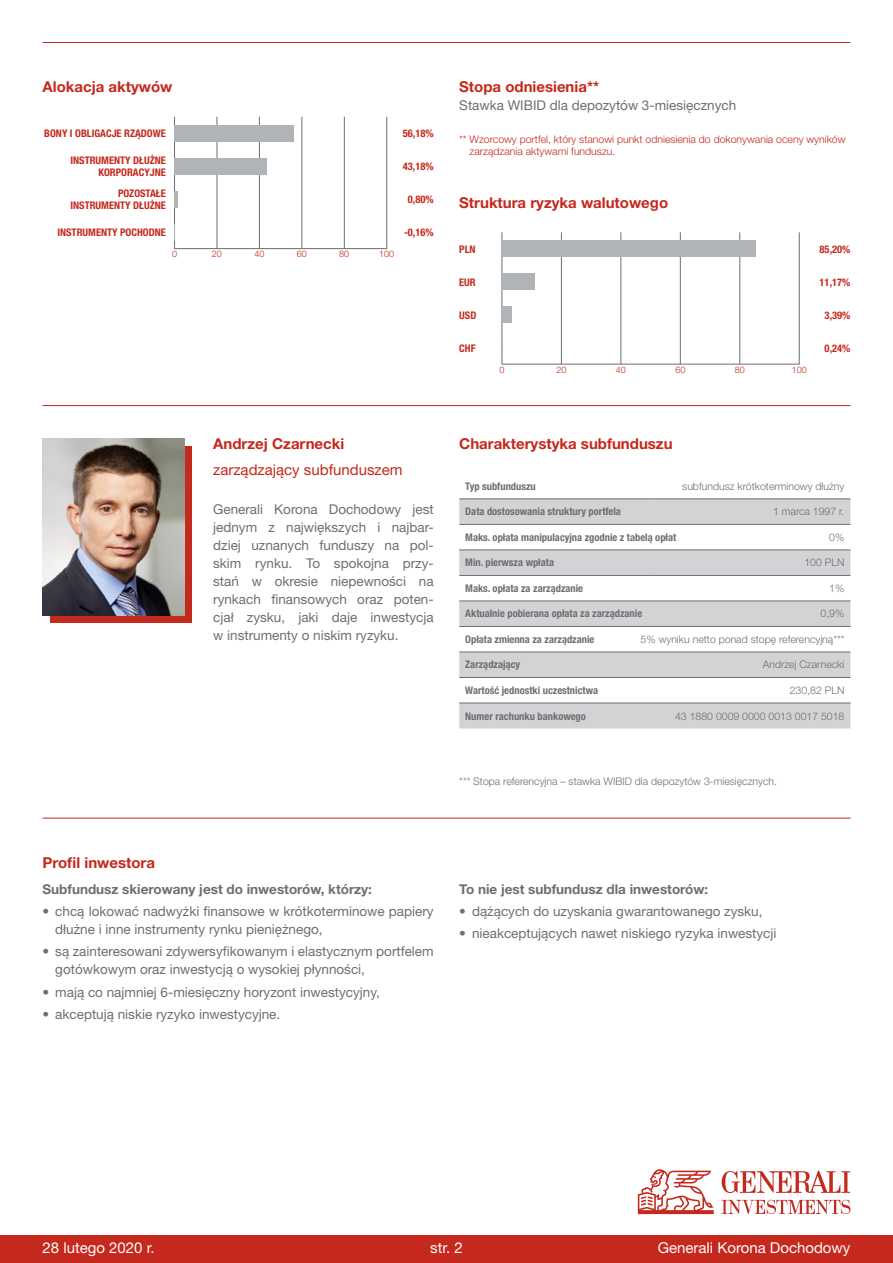
<style>
.page{position:relative;width:893px;height:1263px;background:#fff}
.page>*{position:absolute;margin:0;border:0;box-sizing:border-box;transform-origin:0 0}
.t1{font:700 15px "Helvetica Neue LT Pro";color:#c5281c}
.t2{font:15px "Helvetica Neue LT Pro";color:#fff}
.t3{font:15px "Helvetica Neue LT Pro";color:#c5281c}
.t4{font:13.5px/18px "Helvetica Neue LT Pro";color:#6d6e71}
.t5{font:700 13.5px "Helvetica Neue LT Pro";color:#6d6e71}
.t6{font:700 condensed 10.5px "Helvetica Neue LT Pro";color:#6d6e71}
.t7{font:300 10.5px "Helvetica Neue LT Pro";color:#6d6e71}
.t8{font:700 condensed 10.5px/12.6px "Helvetica Neue LT Pro";color:#c5281c;text-align:right}
.t9{font:300 10.5px/12.6px "Helvetica Neue LT Pro";color:#c5281c}
.t10{font:300 9px "Helvetica Neue LT Pro";color:#c5281c}
</style>
<div class="page">
<hr style="left:43px;top:42px;width:807px;height:1px;background:#c5281c">
<hr style="left:43px;top:405px;width:807px;height:1px;background:#c5281c">
<hr style="left:43px;top:818px;width:807px;height:1px;background:#c5281c">
<hr style="left:561px;top:232px;width:1px;height:132px;background:#6d6e71">
<hr style="left:621px;top:232px;width:1px;height:132px;background:#6d6e71">
<hr style="left:680px;top:232px;width:1px;height:132px;background:#6d6e71">
<hr style="left:739px;top:232px;width:1px;height:132px;background:#6d6e71">
<hr style="left:799px;top:232px;width:1px;height:132px;background:#6d6e71">
<hr style="left:502px;top:232px;width:1px;height:132px;background:#6d6e71">
<div style="left:502px;top:241px;width:253px;height:16px;background:#b1b4b6"></div>
<div style="left:502px;top:274px;width:33px;height:16px;background:#b1b4b6"></div>
<div style="left:502px;top:307px;width:10px;height:16px;background:#b1b4b6"></div>
<svg style="left:502px;top:340px;width:1px;height:16px"></svg>
<hr style="left:502px;top:364px;width:297px;height:1px;background:#6d6e71">
<svg style="left:459px;top:498px;width:391px;height:1px"></svg>
<svg style="left:459px;top:500px;width:391px;height:228px;fill:#d1d3d4"></svg>
<hr style="left:459px;top:499px;width:196px;height:1px;background:#6d6e71">
<hr style="left:655px;top:499px;width:195px;height:1px;background:#6d6e71">
<hr style="left:459px;top:524px;width:196px;height:1px;background:#6d6e71">
<hr style="left:655px;top:524px;width:195px;height:1px;background:#6d6e71">
<hr style="left:459px;top:550px;width:196px;height:1px;background:#6d6e71">
<hr style="left:655px;top:550px;width:195px;height:1px;background:#6d6e71">
<hr style="left:459px;top:575px;width:196px;height:1px;background:#6d6e71">
<hr style="left:655px;top:575px;width:195px;height:1px;background:#6d6e71">
<hr style="left:459px;top:601px;width:196px;height:1px;background:#6d6e71">
<hr style="left:655px;top:601px;width:195px;height:1px;background:#6d6e71">
<hr style="left:459px;top:626px;width:196px;height:1px;background:#6d6e71">
<hr style="left:655px;top:626px;width:195px;height:1px;background:#6d6e71">
<hr style="left:459px;top:652px;width:196px;height:1px;background:#6d6e71">
<hr style="left:655px;top:652px;width:195px;height:1px;background:#6d6e71">
<hr style="left:459px;top:677px;width:196px;height:1px;background:#6d6e71">
<hr style="left:655px;top:677px;width:195px;height:1px;background:#6d6e71">
<hr style="left:459px;top:703px;width:196px;height:1px;background:#6d6e71">
<hr style="left:655px;top:703px;width:195px;height:1px;background:#6d6e71">
<hr style="left:217px;top:117px;width:1px;height:132px;background:#6d6e71">
<hr style="left:259px;top:117px;width:1px;height:132px;background:#6d6e71">
<hr style="left:302px;top:117px;width:1px;height:132px;background:#6d6e71">
<hr style="left:344px;top:117px;width:1px;height:132px;background:#6d6e71">
<hr style="left:386px;top:117px;width:1px;height:132px;background:#6d6e71">
<hr style="left:174px;top:117px;width:1px;height:132px;background:#6d6e71">
<div style="left:174px;top:125px;width:120px;height:17px;background:#b1b4b6"></div>
<div style="left:174px;top:158px;width:93px;height:17px;background:#b1b4b6"></div>
<hr style="left:174px;top:191px;width:4px;height:17px;background:#b1b4b6">
<svg style="left:174px;top:224px;width:1px;height:17px"></svg>
<hr style="left:174px;top:248px;width:213px;height:1px;background:#6d6e71">
<div style="left:50px;top:446px;width:142px;height:177px;background:#c5281c"></div>
<img style="left:43px;top:439px;width:141px;height:176px">
<div style="left:0;top:1235px;width:893px;height:28px;background:#c5281c"></div>
<svg style="left:638px;top:1169px;width:76px;height:45px"></svg>
<svg style="left:722px;top:1200px;width:128px;height:14px"></svg>
<svg style="left:722px;top:1171px;width:128px;height:22px"></svg>
<p class="t1" style="left:43px;top:77px;width:131px">Alokacja aktywów</p>
<p class="t1" style="left:459px;top:77px;width:141px">Stopa odniesienia**</p>
<p class="t4" style="left:459px;top:96px;width:278px">Stawka WIBID dla depozytów 3-miesięcznych</p>
<p class="t8" style="left:44px;top:127px;width:123px">BONY I OBLIGACJE RZĄDOWE</p>
<p class="t8" style="left:70px;top:154px;width:97px">INSTRUMENTY DŁUŻNE<br>KORPORACYJNE</p>
<p class="t8" style="left:70px;top:187px;width:97px">POZOSTAŁE<br>INSTRUMENTY DŁUŻNE</p>
<p class="t8" style="left:57px;top:226px;width:110px">INSTRUMENTY POCHODNE</p>
<p class="t8" style="left:403px;top:127px;width:32px">56,18%</p>
<p class="t8" style="left:403px;top:160px;width:32px">43,18%</p>
<p class="t8" style="left:408px;top:193px;width:27px">0,80%</p>
<p class="t8" style="left:404px;top:226px;width:31px">-0,16%</p>
<p class="t9" style="left:470px;top:133px;width:377px;text-indent:-10px">** Wzorcowy portfel, który stanowi punkt odniesienia do dokonywania oceny wyników zarządzania aktywami funduszu.</p>
<p class="t1" style="left:459px;top:193px;width:210px">Struktura ryzyka walutowego</p>
<p class="t10" style="left:172px;top:248px;width:7px">0</p>
<p class="t10" style="left:212px;top:248px;width:12px">20</p>
<p class="t10" style="left:254px;top:248px;width:12px">40</p>
<p class="t10" style="left:297px;top:248px;width:12px">60</p>
<p class="t10" style="left:339px;top:248px;width:12px">80</p>
<p class="t10" style="left:379px;top:248px;width:17px">100</p>
<p class="t8" style="left:459px;top:243px;width:18px">PLN</p>
<p class="t8" style="left:459px;top:276px;width:18px">EUR</p>
<p class="t8" style="left:820px;top:243px;width:32px">85,20%</p>
<p class="t8" style="left:820px;top:276px;width:32px">11,17%</p>
<p class="t8" style="left:459px;top:309px;width:19px">USD</p>
<p class="t8" style="left:459px;top:342px;width:18px">CHF</p>
<p class="t8" style="left:825px;top:309px;width:27px">3,39%</p>
<p class="t8" style="left:825px;top:342px;width:27px">0,24%</p>
<p class="t10" style="left:499px;top:364px;width:7px">0</p>
<p class="t10" style="left:556px;top:364px;width:12px">20</p>
<p class="t10" style="left:616px;top:364px;width:12px">40</p>
<p class="t10" style="left:675px;top:364px;width:12px">60</p>
<p class="t10" style="left:735px;top:364px;width:12px">80</p>
<p class="t10" style="left:792px;top:364px;width:17px">100</p>
<p class="t1" style="left:213px;top:434px;width:133px">Andrzej Czarnecki</p>
<p class="t3" style="left:213px;top:460px;width:191px">zarządzający subfunduszem</p>
<p class="t4" style="left:213px;top:500px;width:222px;text-align:justify">Generali Korona Dochodowy jest jednym z największych i najbar&shy;dziej uznanych funduszy na pol&shy;skim rynku. To spokojna przy&shy;stań w okresie niepewności na rynkach finansowych oraz poten&shy;cjał zysku, jaki daje inwestycja w instrumenty o niskim ryzyku.</p>
<p class="t1" style="left:459px;top:434px;width:215px">Charakterystyka subfunduszu</p>
<p class="t6" style="left:465px;top:480px;width:72px">Typ subfunduszu</p>
<p class="t7" style="left:682px;top:480px;width:164px">subfundusz krótkoterminowy dłużny</p>
<p class="t6" style="left:465px;top:505px;width:157px">Data dostosowania struktury portfela</p>
<p class="t7" style="left:773px;top:505px;width:73px">1 marca 1997 r.</p>
<p class="t6" style="left:465px;top:531px;width:213px">Maks. opłata manipulacyjna zgodnie z tabelą opłat</p>
<p class="t7" style="left:829px;top:531px;width:17px">0%</p>
<p class="t6" style="left:465px;top:556px;width:90px">Min. pierwsza wpłata</p>
<p class="t7" style="left:804px;top:556px;width:42px">100 PLN</p>
<p class="t6" style="left:465px;top:582px;width:119px">Maks. opłata za zarządzanie</p>
<p class="t7" style="left:829px;top:582px;width:17px">1%</p>
<p class="t6" style="left:465px;top:607px;width:178px">Aktualnie pobierana opłata za zarządzanie</p>
<p class="t7" style="left:820px;top:607px;width:25px">0,9%</p>
<p class="t6" style="left:465px;top:633px;width:131px">Opłata zmienna za zarządzanie</p>
<p class="t7" style="left:641px;top:633px;width:205px">5% wyniku netto ponad stopę referencyjną***</p>
<p class="t6" style="left:465px;top:658px;width:56px">Zarządzający</p>
<p class="t7" style="left:763px;top:658px;width:83px">Andrzej Czarnecki</p>
<p class="t6" style="left:465px;top:684px;width:134px">Wartość jednostki uczestnictwa</p>
<p class="t7" style="left:790px;top:684px;width:56px">230,82 PLN</p>
<p class="t6" style="left:465px;top:709px;width:122px">Numer rachunku bankowego</p>
<p class="t7" style="left:675px;top:709px;width:171px">43 1880 0009 0000 0013 0017 5018</p>
<p class="t7" style="left:459px;top:775px;width:319px">*** Stopa referencyjna – stawka WIBID dla depozytów 3-miesięcznych.</p>
<p class="t1" style="left:43px;top:853px;width:114px">Profil inwestora</p>
<p class="t5" style="left:43px;top:880px;width:331px">Subfundusz skierowany jest do inwestorów, którzy:</p>
<p class="t4" style="left:55px;top:902px;width:380px;text-indent:-13px">• chcą lokować nadwyżki finansowe w krótkoterminowe papiery dłużne i inne instrumenty rynku pieniężnego,</p>
<p class="t4" style="left:55px;top:942px;width:380px;text-indent:-13px">• są zainteresowani zdywersyfikowanym i elastycznym portfelem gotówkowym oraz inwestycją o wysokiej płynności,</p>
<p class="t4" style="left:43px;top:982px;width:339px">• mają co najmniej 6-miesięczny horyzont inwestycyjny,</p>
<p class="t4" style="left:43px;top:1005px;width:239px">• akceptują niskie ryzyko inwestycyjne.</p>
<p class="t5" style="left:459px;top:880px;width:250px">To nie jest subfundusz dla inwestorów:</p>
<p class="t4" style="left:459px;top:902px;width:305px">• dążących do uzyskania gwarantowanego zysku,</p>
<p class="t4" style="left:459px;top:924px;width:319px">• nieakceptujących nawet niskiego ryzyka inwestycji</p>
<p class="t2" style="left:43px;top:1238px;width:114px">28 lutego 2020 r.</p>
<p class="t2" style="left:430px;top:1238px;width:34px">str. 2</p>
<p class="t2" style="left:658px;top:1238px;width:194px">Generali Korona Dochodowy</p>
</div>
